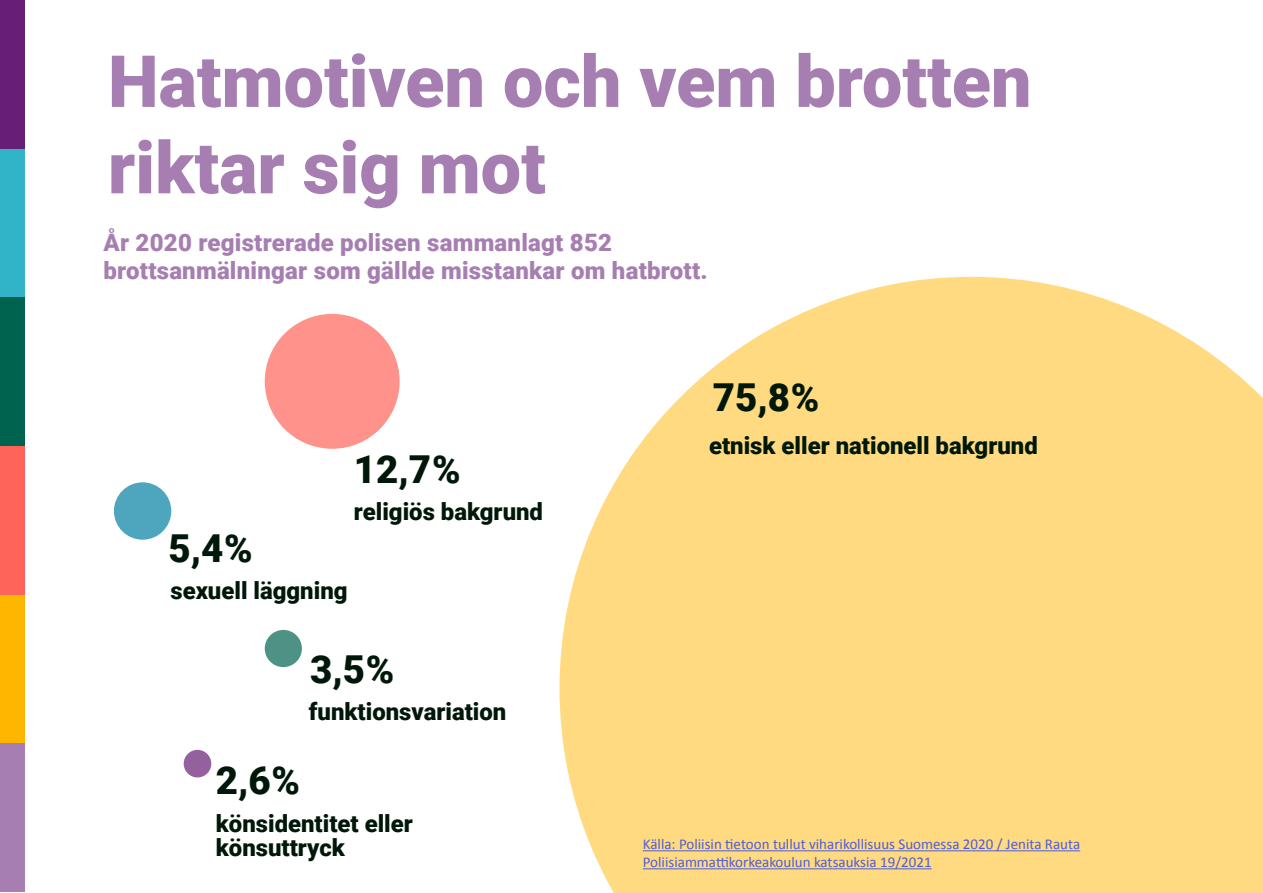
<style>
.page{position:relative;width:1263px;height:893px;background:#fff}
.page>*{position:absolute;margin:0;border:0;box-sizing:border-box;transform-origin:0 0}
.Otsikko_violetti{font:900 72px/86.4px "Roboto";color:#a67eb1}
.t1{font:900 38.55px "Roboto";color:#001809}
.Väliotsikko{font:900 24px/28.8px "Roboto";letter-spacing:.01em;color:#a67eb1}
.t2{font:900 23.85px/23.9px "Roboto";color:#001809}
.Lähde{font:15px "Calibri";color:#4f5cd6}
</style>
<div class="page">
<svg style="left:559px;top:277px;width:704px;height:616px;background:#fede8f"></svg>
<div style="left:265px;top:314px;width:135px;height:135px;background:#ff928b;border-radius:50%"></div>
<div style="left:114px;top:482px;width:57px;height:58px;background:#4da5be;border-radius:50%"></div>
<div style="left:265px;top:630px;width:37px;height:37px;background:#4d9284;border-radius:50%"></div>
<div style="left:184px;top:750px;width:27px;height:27px;background:#94619e;border-radius:50%"></div>
<hr style="left:643px;top:850px;width:437px;height:1px;background:#4f5cd6">
<hr style="left:643px;top:868px;width:288px;height:1px;background:#4f5cd6">
<div style="left:0;top:0;width:25px;height:149px;background:#671e75"></div>
<div style="left:0;top:149px;width:25px;height:148px;background:#32b4c8"></div>
<div style="left:0;top:297px;width:25px;height:149px;background:#00634f"></div>
<div style="left:0;top:446px;width:25px;height:149px;background:#ff645a"></div>
<div style="left:0;top:595px;width:25px;height:148px;background:#ffb600"></div>
<div style="left:0;top:743px;width:25px;height:149px;background:#a67eb1"></div>
<p class="Otsikko_violetti" style="left:108px;top:35px;width:925px">Hatmotiven och vem brotten riktar sig mot</p>
<p class="Väliotsikko" style="left:103px;top:227px;width:606px">År 2020 registrerade polisen sammanlagt 852 brottsanmälningar som gällde misstankar om hatbrott.</p>
<p class="t1" style="left:354px;top:442px;width:108px">12,7%</p>
<p class="t1" style="left:168px;top:521px;width:86px">5,4%</p>
<p class="t2" style="left:170px;top:577px;width:179px">sexuell läggning</p>
<p class="t2" style="left:354px;top:499px;width:191px">religiös bakgrund</p>
<p class="t1" style="left:310px;top:642px;width:86px">3,5%</p>
<p class="t2" style="left:309px;top:699px;width:199px">funktionsvariation</p>
<p class="t1" style="left:216px;top:753px;width:86px">2,6%</p>
<p class="t2" style="left:216px;top:811px;width:198px">könsidentitet eller könsuttryck</p>
<p class="t1" style="left:713px;top:370px;width:108px">75,8%</p>
<p class="t2" style="left:709px;top:433px;width:330px">etnisk eller nationell bakgrund</p>
<p class="Lähde" style="left:643px;top:835px;width:439px">Källa: Poliisin tietoon tullut viharikollisuus Suomessa 2020 / Jenita Rauta</p>
<p class="Lähde" style="left:643px;top:853px;width:290px">Poliisiammattikorkeakoulun katsauksia 19/2021</p>
</div>
